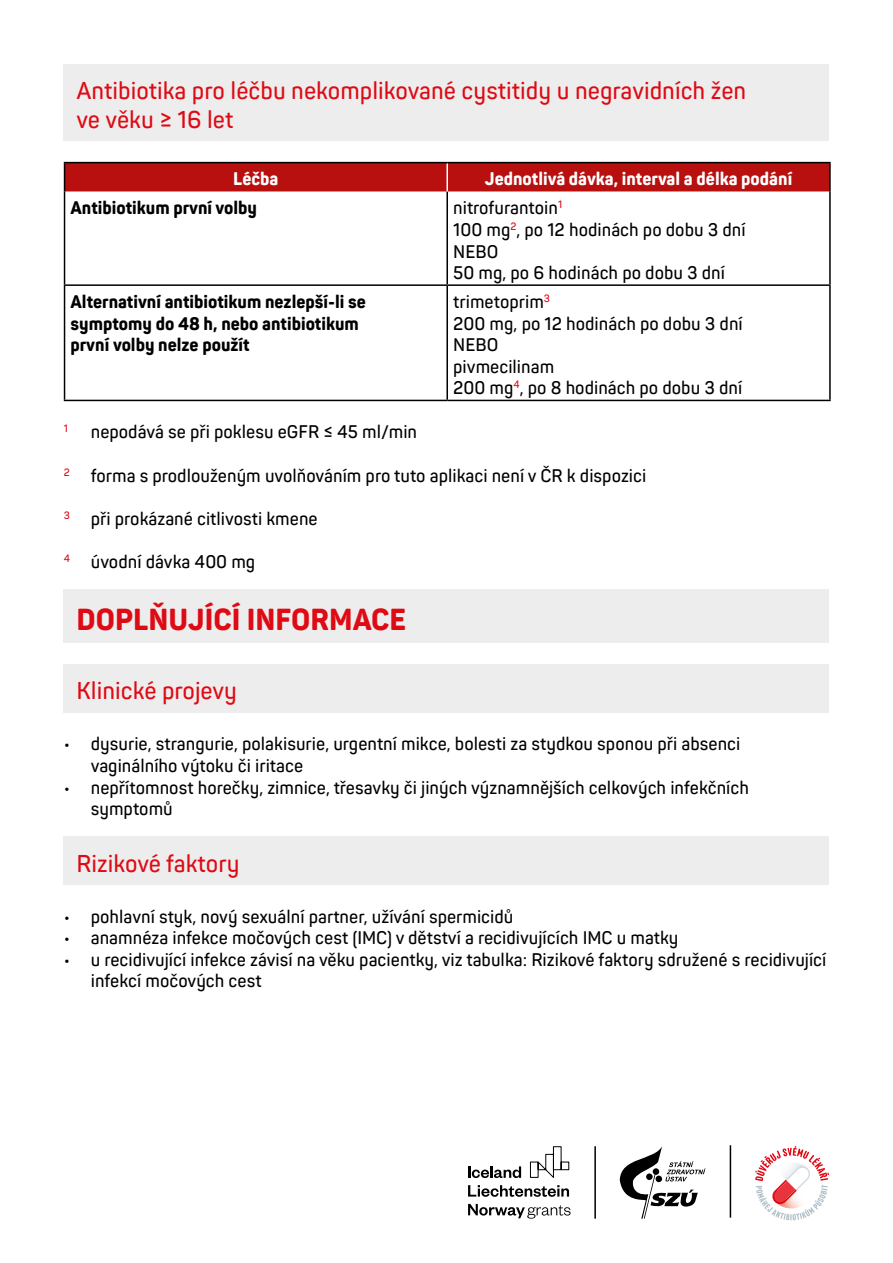
<style>
.page{position:relative;width:893px;height:1263px;background:#fff}
.page>*{position:absolute;margin:0;border:0;box-sizing:border-box;transform-origin:0 0}
.t1{font:800 30px "Panton Narrow";color:#de0a14}
.t2{font:600 24px/28.8px "Panton Narrow";color:#de0a14}
.t3{font:600 18px/21.6px "Panton Narrow";color:#000}
.t4{font:800 18px/21.6px "Panton Narrow";color:#000}
.t5{font:800 18px "Panton Narrow";color:#fff}
.t6{font:600 10.5px "Panton Narrow";color:#de0a14}
</style>
<div class="page">
<hr style="left:594px;top:1146px;width:2px;height:73px;background:#000">
<svg style="left:529px;top:1146px;width:41px;height:32px"></svg>
<svg style="left:468px;top:1166px;width:53px;height:12px"></svg>
<svg style="left:468px;top:1185px;width:101px;height:12px"></svg>
<svg style="left:468px;top:1204px;width:102px;height:15px"></svg>
<svg style="left:620px;top:1146px;width:86px;height:73px"></svg>
<svg style="left:755px;top:1146px;width:74px;height:74px"></svg>
<hr style="left:730px;top:1145px;width:1px;height:73px;background:#000">
<hr style="left:64px;top:191px;width:1px;height:93px;background:#000">
<hr style="left:446px;top:191px;width:2px;height:93px;background:#000">
<hr style="left:829px;top:191px;width:2px;height:93px;background:#000">
<hr style="left:64px;top:284px;width:383px;height:2px;background:#000">
<hr style="left:64px;top:286px;width:1px;height:114px;background:#000">
<hr style="left:447px;top:284px;width:384px;height:2px;background:#000">
<hr style="left:446px;top:286px;width:2px;height:114px;background:#000">
<hr style="left:829px;top:286px;width:2px;height:114px;background:#000">
<hr style="left:64px;top:400px;width:383px;height:1px;background:#000">
<hr style="left:447px;top:400px;width:384px;height:1px;background:#000">
<hr style="left:64px;top:162px;width:383px;height:1px;background:#000">
<div style="left:64px;top:163px;width:765px;height:28px;background:#b80f0f"></div>
<hr style="left:447px;top:162px;width:384px;height:1px;background:#000">
<hr style="left:829px;top:163px;width:2px;height:28px;background:#000">
<div style="left:64px;top:64px;width:765px;height:77px;background:#ededed"></div>
<div style="left:64px;top:589px;width:765px;height:54px;background:#ededed"></div>
<div style="left:64px;top:664px;width:765px;height:48px;background:#ededed"></div>
<div style="left:64px;top:836px;width:765px;height:48px;background:#ededed"></div>
<h2 class="t2" style="left:77px;top:76px;width:671px">Antibiotika pro léčbu nekomplikované cystitidy u negravidních žen ve věku ≥ 16 let</h2>
<p class="t5" style="left:233px;top:168px;width:47px">Léčba</p>
<p class="t5" style="left:485px;top:168px;width:309px">Jednotlivá dávka, interval a délka podání</p>
<p class="t4" style="left:71px;top:197px;width:188px">Antibiotikum první volby</p>
<p class="t3" style="left:453px;top:197px;width:294px">nitrofurantoin<sup>1<br></sup>100 mg<sup>2</sup>, po 12 hodinách po dobu 3 dní<br>NEBO<br>50 mg, po 6 hodinách po dobu 3 dní</p>
<p class="t4" style="left:71px;top:291px;width:297px">Alternativní antibiotikum nezlepší-li se symptomy do 48 h, nebo antibiotikum první volby nelze použít</p>
<p class="t3" style="left:453px;top:291px;width:291px">trimetoprim<sup>3<br></sup>200 mg, po 12 hodinách po dobu 3 dní<br>NEBO<br>pivmecilinam<br>200 mg<sup>4</sup>, po 8 hodinách po dobu 3 dní</p>
<p class="t6" style="left:64px;top:422px;width:6px">1</p>
<p class="t3" style="left:91px;top:421px;width:328px">nepodává se při poklesu eGFR ≤ 45 ml/min</p>
<p class="t3" style="left:64px;top:464px;width:584px"><sup>2</sup> forma s prodlouženým uvolňováním pro tuto aplikaci není v ČR k dispozici</p>
<p class="t3" style="left:64px;top:507px;width:255px"><sup>3</sup> při prokázané citlivosti kmene</p>
<p class="t3" style="left:64px;top:551px;width:193px"><sup>4</sup> úvodní dávka 400 mg</p>
<h1 class="t1" style="left:77px;top:600px;width:331px">DOPLŇUJÍCÍ INFORMACE</h1>
<h2 class="t2" style="left:77px;top:676px;width:162px">Klinické projevy</h2>
<p class="t3" style="left:91px;top:733px;width:651px;text-indent:-27px">• dysurie, strangurie, polakisurie, urgentní mikce, bolesti za stydkou sponou při absenci vaginálního výtoku či iritace</p>
<p class="t3" style="left:91px;top:776px;width:660px;text-indent:-27px">• nepřítomnost horečky, zimnice, třesavky či jiných významnějších celkových infekčních symptomů</p>
<h2 class="t2" style="left:77px;top:848px;width:165px">Rizikové faktory</h2>
<p class="t3" style="left:64px;top:905px;width:451px">• pohlavní styk, nový sexuální partner, užívání spermicidů</p>
<p class="t3" style="left:64px;top:927px;width:616px">• anamnéza infekce močových cest (IMC) v dětství a recidivujících IMC u matky</p>
<p class="t3" style="left:91px;top:948px;width:737px;text-indent:-27px">• u recidivující infekce závisí na věku pacientky, viz tabulka: Rizikové faktory sdružené s recidivující infekcí močových cest</p>
</div>
